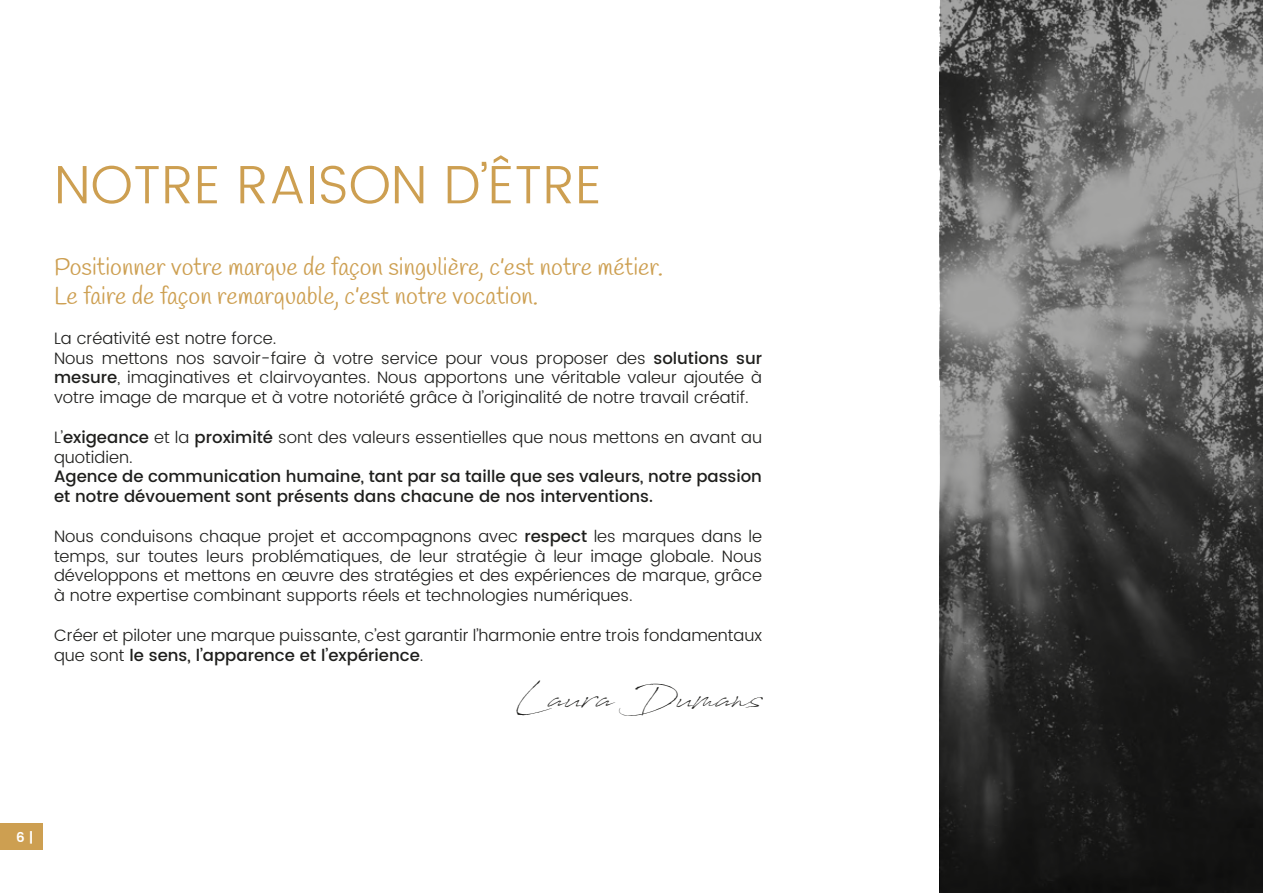
<style>
.page{position:relative;width:1263px;height:893px;background:#fff}
.page>*{position:absolute;margin:0;border:0;box-sizing:border-box;transform-origin:0 0}
.t1{font:300 54px "Poppins";color:#cd9f51}
.t2{font:37.5px "Antro Vectra";color:#1e1e1c}
.t3{font:24px/28.8px "Handlee";color:#cd9f51}
.t4{font:300 16.5px/19.8px "Poppins";color:#1e1e1c}
.t5{font:500 16.5px/19.8px "Poppins";color:#1e1e1c}
.t6{font:600 13.5px "Poppins";color:#fff}
.s1{font-weight:500}
</style>
<div class="page">
<div style="left:0;top:823px;width:43px;height:26px;background:#cd9f51"></div>
<svg style="left:940px;top:0;width:323px;height:893px;background:#515150"></svg>
<h1 class="t1" style="left:54px;top:146px;width:549px">NOTRE RAISON D’ÊTRE</h1>
<h3 class="t3" style="left:54px;top:254px;width:611px">Positionner votre marque de façon singulière, c’est notre métier.<br>Le faire de façon remarquable, c’est notre vocation.</h3>
<p class="t4" style="left:54px;top:329px;width:710px">La créativité est notre force.<br>Nous mettons nos savoir-faire à votre service pour vous proposer des <span class="s1">solutions sur mesure</span>, imaginatives et clairvoyantes. Nous apportons une véritable valeur ajoutée à votre image de marque et à votre notoriété grâce à l’originalité de notre travail créatif.</p>
<p class="t4" style="left:54px;top:428px;width:710px">L’<span class="s1">exigeance</span> et la <span class="s1">proximité</span> sont des valeurs essentielles que nous mettons en avant au quotidien.</p>
<p class="t5" style="left:54px;top:467px;width:709px">Agence de communication humaine, tant par sa taille que ses valeurs, notre passion et notre dévouement sont présents dans chacune de nos interventions.</p>
<p class="t4" style="left:54px;top:527px;width:710px;text-align:justify">Nous conduisons chaque projet et accompagnons avec <span class="s1">respect</span> les marques dans le temps, sur toutes leurs problématiques, de leur stratégie à leur image globale. Nous développons et mettons en œuvre des stratégies et des expériences de marque, grâce à notre expertise combinant supports réels et technologies numériques.</p>
<p class="t4" style="left:54px;top:626px;width:710px">Créer et piloter une marque puissante, c’est garantir l’harmonie entre trois fondamentaux que sont <span class="s1">le sens, l’apparence et l’expérience</span>.</p>
<h2 class="t2" style="left:516px;top:671px;width:248px">Laura Dumans</h2>
<p class="t6" style="left:16px;top:827px;width:19px">6 |</p>
</div>
